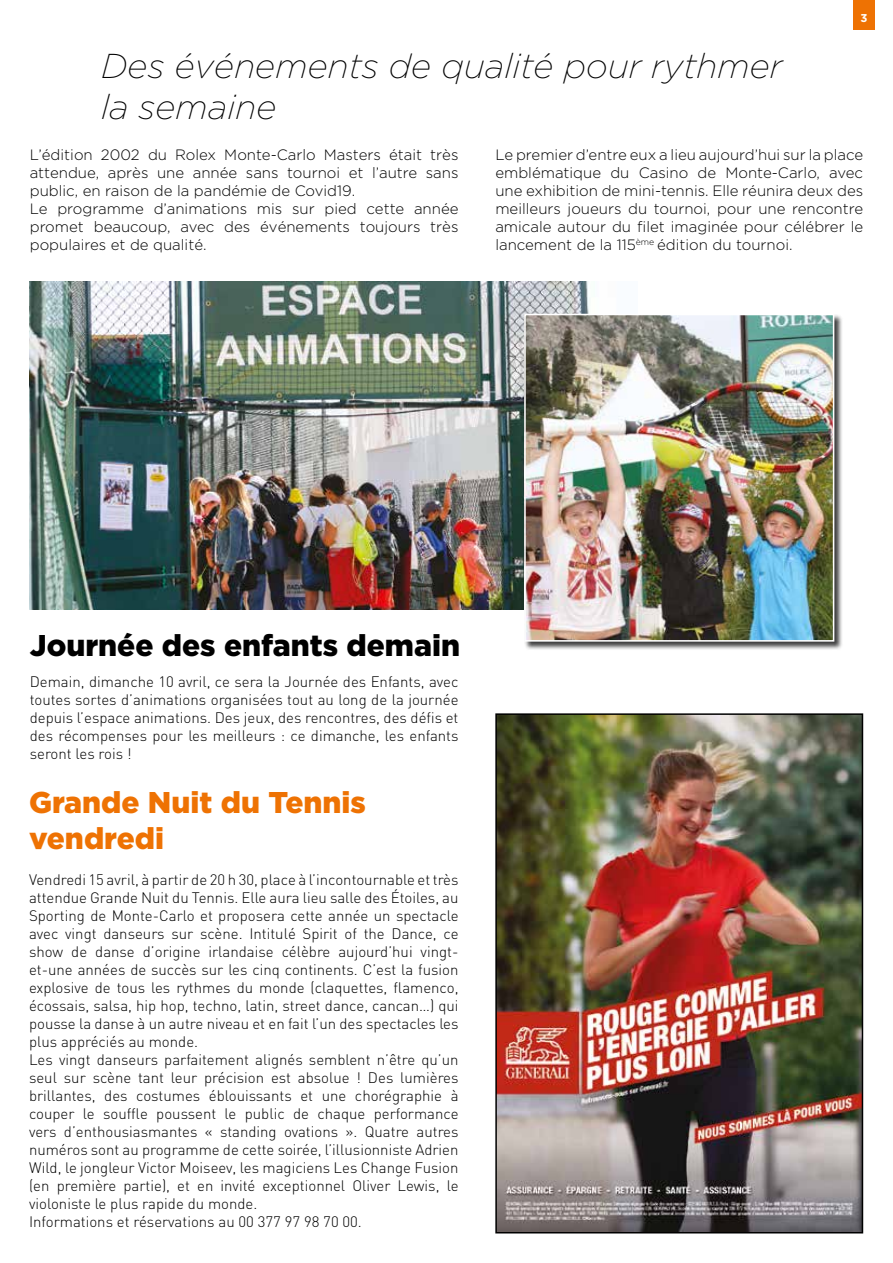
<style>
.page{position:relative;width:893px;height:1263px;background:#fff}
.page>*{position:absolute;margin:0;border:0;box-sizing:border-box;transform-origin:0 0}
.t1{font:italic 200 34.5px/41.4px "Gotham";color:#000}
.t2{font:900 30px/36px "Gotham";color:#ee7203}
.t3{font:900 30px "Gotham";color:#000}
.t4{font:300 15px/18px "DIN";color:#000}
.t5{font:300 15px/18px "Gotham";color:#000}
.t6{font:700 11.25px "Gotham";color:#fff}
</style>
<div class="page">
<img style="left:29px;top:282px;width:560px;height:328px">
<div style="left:524px;top:314px;width:319px;height:336px;background:#000;opacity:.75"></div>
<img style="left:527px;top:317px;width:304px;height:322px">
<div style="left:524px;top:314px;width:310px;height:328px;border:2px solid #fff"></div>
<div style="left:853px;top:0;width:22px;height:29px;background:#ee7203"></div>
<img style="left:498px;top:716px;width:362px;height:514px">
<div style="left:495px;top:713px;width:368px;height:520px;border:2px solid #000"></div>
<h1 class="t1" style="left:101px;top:44px;width:683px">Des événements de qualité pour rythmer la semaine</h1>
<p class="t6" style="left:860px;top:11px;width:9px">3</p>
<p class="t5" style="left:30px;top:145px;width:430px">L’édition 2002 du Rolex Monte-Carlo Masters était très attendue, après une année sans tournoi et l’autre sans public, en raison de la pandémie de Covid19.<br>Le programme d’animations mis sur pied cette année promet beaucoup, avec des événements toujours très populaires et de qualité.</p>
<p class="t5" style="left:495px;top:145px;width:369px;text-align:justify">Le premier d’entre eux a lieu aujourd’hui sur la place emblématique du Casino de Monte-Carlo, avec une exhibition de mini-tennis. Elle réunira deux des meilleurs joueurs du tournoi, pour une rencontre amicale autour du filet imaginée pour célébrer le lancement de la 115<sup>ème</sup> édition du tournoi.</p>
<h2 class="t3" style="left:30px;top:628px;width:432px">Journée des enfants demain</h2>
<p class="t4" style="left:30px;top:672px;width:430px;text-align:justify">Demain, dimanche 10 avril, ce sera la Journée des Enfants, avec toutes sortes d’animations organisées tout au long de la journée depuis l’espace animations. Des jeux, des rencontres, des défis et des récompenses pour les meilleurs : ce dimanche, les enfants seront les rois !</p>
<h2 class="t2" style="left:29px;top:783px;width:338px">Grande Nuit du Tennis vendredi</h2>
<p class="t4" style="left:29px;top:870px;width:431px">Vendredi 15 avril, à partir de 20 h 30, place à l’incontournable et très attendue Grande Nuit du Tennis. Elle aura lieu salle des Étoiles, au Sporting de Monte-Carlo et proposera cette année un spectacle avec vingt danseurs sur scène. Intitulé Spirit of the Dance, ce show de danse d’origine irlandaise célèbre aujourd’hui vingt&shy;et-une années de succès sur les cinq continents. C’est la fusion explosive de tous les rythmes du monde (claquettes, flamenco, écossais, salsa, hip hop, techno, latin, street dance, cancan…) qui pousse la danse à un autre niveau et en fait l’un des spectacles les plus appréciés au monde.<br>Les vingt danseurs parfaitement alignés semblent n’être qu’un seul sur scène tant leur précision est absolue ! Des lumières brillantes, des costumes éblouissants et une chorégraphie à couper le souffle poussent le public de chaque performance vers d’enthousiasmantes « standing ovations ». Quatre autres numéros sont au programme de cette soirée, l’illusionniste Adrien Wild, le jongleur Victor Moiseev, les magiciens Les Change Fusion (en première partie), et en invité exceptionnel Oliver Lewis, le violoniste le plus rapide du monde.<br>Informations et réservations au 00 377 97 98 70 00.</p>
</div>
